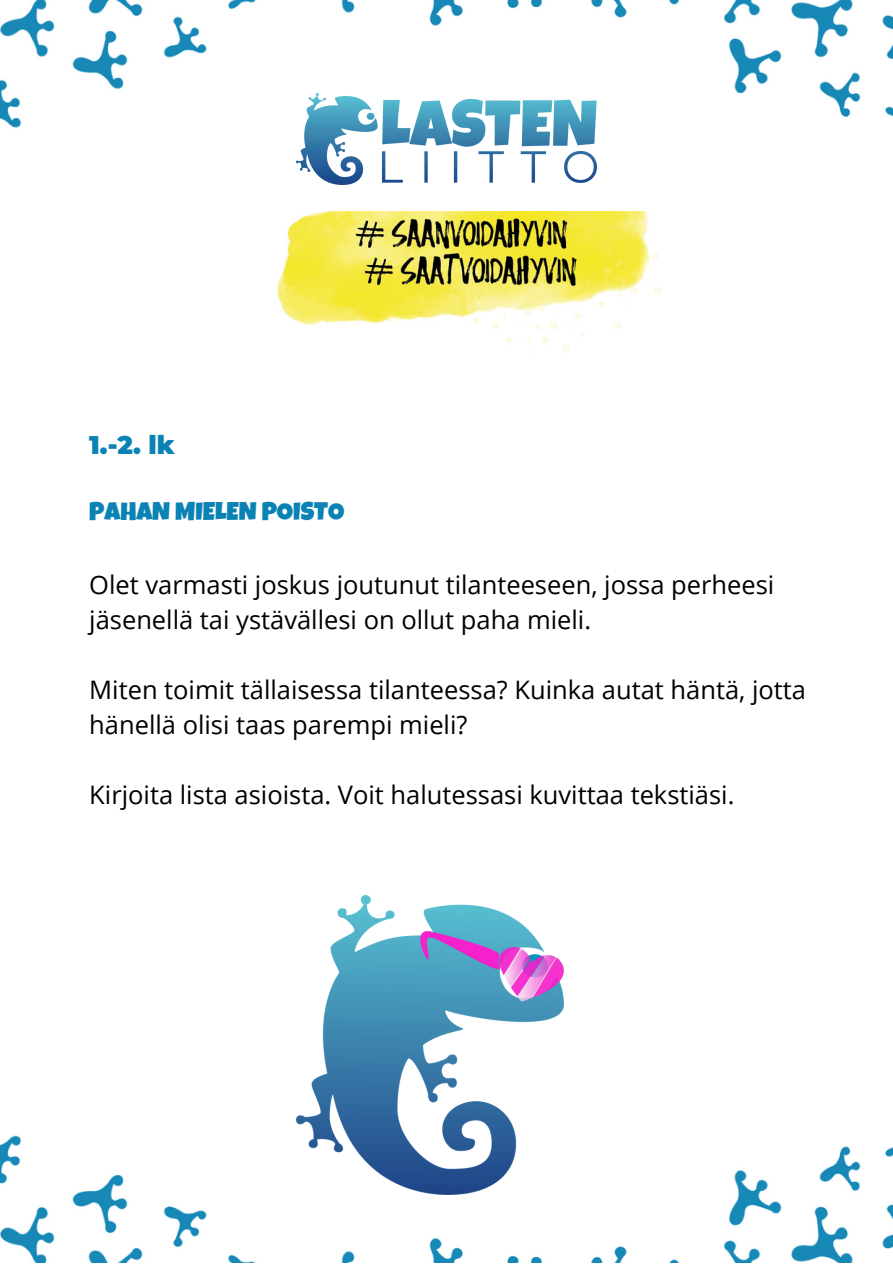
<style>
.page{position:relative;width:893px;height:1264px;background:#fff}
.page>*{position:absolute;margin:0;border:0;box-sizing:border-box;transform-origin:0 0}
.t1{font:25.5px/34.8px "Open Sans";color:#000}
.t2{font:25.5px "Luckiest Guy";color:#0a83b4}
.t3{font:900 25.5px "Montserrat";color:#0a83b4}
</style>
<div class="page">
<img style="left:277px;top:211px;width:385px;height:142px">
<img style="left:0;top:0;width:892px;height:185px">
<img style="left:297px;top:93px;width:299px;height:91px">
<img style="left:0;top:1117px;width:892px;height:145px">
<img style="left:297px;top:895px;width:266px;height:299px">
<p class="t3" style="left:89px;top:429px;width:87px">1.-2. lk</p>
<p class="t2" style="left:89px;top:502px;width:256px">PAHAN MIELEN POISTO</p>
<p class="t1" style="left:89px;top:567px;width:686px">Olet varmasti joskus joutunut tilanteeseen, jossa perheesi jäsenellä tai ystävällesi on ollut paha mieli.</p>
<p class="t1" style="left:89px;top:671px;width:718px">Miten toimit tällaisessa tilanteessa? Kuinka autat häntä, jotta hänellä olisi taas parempi mieli?</p>
<p class="t1" style="left:89px;top:776px;width:646px">Kirjoita lista asioista. Voit halutessasi kuvittaa tekstiäsi.</p>
</div>
